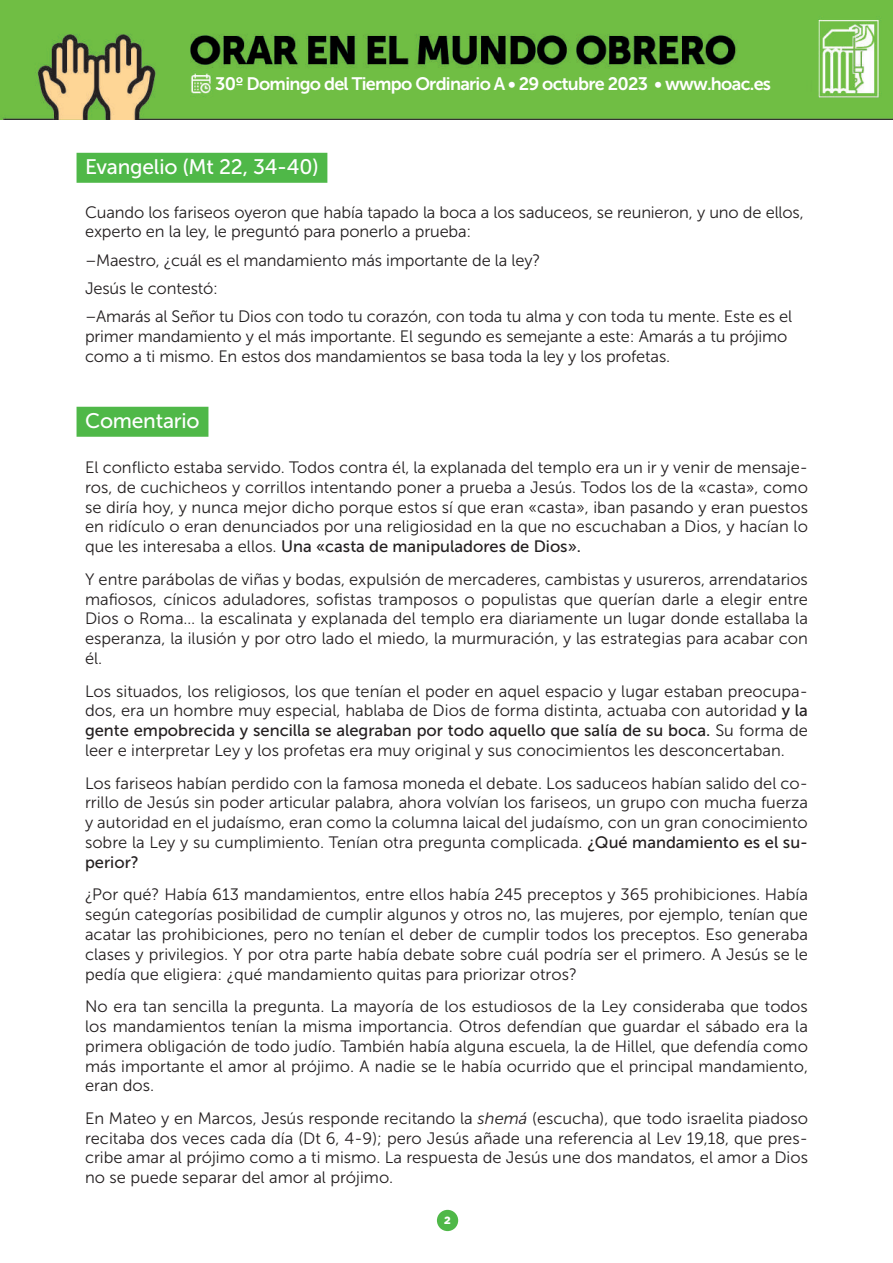
<style>
.page{position:relative;width:893px;height:1263px;background:#fff}
.page>*{position:absolute;margin:0;border:0;box-sizing:border-box;transform-origin:0 0}
.t1{font:21px "Museo Sans 500";letter-spacing:-.01em;color:#fff}
.t2{font:18px "Museo Sans 700";letter-spacing:-.04em;color:#fff}
.t3{font:16.5px/19.8px "Museo Sans 300";color:#231f20;text-align:justify}
.t4{font:16.5px "Museo Sans 500";color:#231f20}
.t5{font:900 10.5px "Gotham HTF";color:#fff}
.s1{font-family:"Museo Sans 300"}
.s2{font-family:"Museo Sans 500"}
.s3{font-style:italic}
</style>
<div class="page">
<img style="left:0;top:0;width:893px;height:119px">
<div style="left:437px;top:1210px;width:21px;height:21px;background:#4fb848;border-radius:50%"></div>
<div style="left:77px;top:407px;width:131px;height:30px;background:#4fb848"></div>
<div style="left:77px;top:153px;width:250px;height:30px;background:#4fb848"></div>
<p class="t2" style="left:215px;top:74px;width:557px">30º Domingo del Tiempo Ordinario A • 29 octubre 2023 • www.hoac.es</p>
<p class="t1" style="left:85px;top:156px;width:235px">Evangelio (Mt 22, 34-40)</p>
<p class="t3" style="left:85px;top:202px;width:720px">Cuando los fariseos oyeron que había tapado la boca a los saduceos, se reunieron, y uno de ellos, experto en la ley, le preguntó para ponerlo a prueba:</p>
<p class="t3" style="left:85px;top:246px;width:709px;line-height:28.3px;text-align:left">–Maestro, ¿cuál es el mandamiento más importante de la ley?<br>Jesús le contestó:<br>–Amarás al Señor tu Dios con todo tu corazón, con toda tu alma y con toda tu mente. Este es el</p>
<p class="t3" style="left:85px;top:327px;width:704px">primer mandamiento y el más importante. El segundo es semejante a este: Amarás a tu prójimo como a ti mismo. En estos dos mandamientos se basa toda la ley y los profetas.</p>
<p class="t1" style="left:85px;top:409px;width:116px">Comentario</p>
<p class="t3" style="left:85px;top:458px;width:724px">El conflicto estaba servido. Todos contra él, la explanada del templo era un ir y venir de mensaje&shy;ros, de cuchicheos y corrillos intentando poner a prueba a Jesús. Todos los de la «casta», como se diría hoy, y nunca mejor dicho porque estos sí que eran «casta», iban pasando y eran puestos en ridículo o eran denunciados por una religiosidad en la que no escuchaban a Dios, y hacían lo</p>
<p class="t4" style="left:85px;top:537px;width:497px"><span class="s1">que les interesaba a ellos.</span> Una «casta de manipuladores de Dios».</p>
<p class="t3" style="left:85px;top:569px;width:724px">Y entre parábolas de viñas y bodas, expulsión de mercaderes, cambistas y usureros, arrendatarios mafiosos, cínicos aduladores, sofistas tramposos o populistas que querían darle a elegir entre Dios o Roma… la escalinata y explanada del templo era diariamente un lugar donde estallaba la esperanza, la ilusión y por otro lado el miedo, la murmuración, y las estrategias para acabar con él.</p>
<p class="t3" style="left:85px;top:681px;width:724px">Los situados, los religiosos, los que tenían el poder en aquel espacio y lugar estaban preocupa&shy;dos, era un hombre muy especial, hablaba de Dios de forma distinta, actuaba con autoridad <span class="s2">y la</span></p>
<p class="t4" style="left:85px;top:721px;width:724px">gente empobrecida y sencilla se alegraban por todo aquello que salía de su boca. <span class="s1">Su forma de</span></p>
<p class="t3" style="left:85px;top:734px;width:724px;line-height:32.5px">leer e interpretar Ley y los profetas era muy original y sus conocimientos les desconcertaban.<br>Los fariseos habían perdido con la famosa moneda el debate. Los saduceos habían salido del co-</p>
<p class="t3" style="left:85px;top:793px;width:724px">rrillo de Jesús sin poder articular palabra, ahora volvían los fariseos, un grupo con mucha fuerza y autoridad en el judaísmo, eran como la columna laical del judaísmo, con un gran conocimiento sobre la Ley y su cumplimiento. Tenían otra pregunta complicada. <span class="s2">¿Qué mandamiento es el su-</span></p>
<p class="t4" style="left:85px;top:853px;width:55px">perior?</p>
<p class="t3" style="left:85px;top:885px;width:724px">¿Por qué? Había 613 mandamientos, entre ellos había 245 preceptos y 365 prohibiciones. Había según categorías posibilidad de cumplir algunos y otros no, las mujeres, por ejemplo, tenían que acatar las prohibiciones, pero no tenían el deber de cumplir todos los preceptos. Eso generaba clases y privilegios. Y por otra parte había debate sobre cuál podría ser el primero. A Jesús se le pedía que eligiera: ¿qué mandamiento quitas para priorizar otros?</p>
<p class="t3" style="left:85px;top:997px;width:724px">No era tan sencilla la pregunta. La mayoría de los estudiosos de la Ley consideraba que todos los mandamientos tenían la misma importancia. Otros defendían que guardar el sábado era la primera obligación de todo judío. También había alguna escuela, la de Hillel, que defendía como más importante el amor al prójimo. A nadie se le había ocurrido que el principal mandamiento, eran dos.</p>
<p class="t3" style="left:85px;top:1108px;width:724px">En Mateo y en Marcos, Jesús responde recitando la <span class="s3">shemá</span> (escucha), que todo israelita piadoso recitaba dos veces cada día (Dt 6, 4-9); pero Jesús añade una referencia al Lev 19,18, que pres&shy;cribe amar al prójimo como a ti mismo. La respuesta de Jesús une dos mandatos, el amor a Dios no se puede separar del amor al prójimo.</p>
<p class="t5" style="left:444px;top:1214px;width:8px">2</p>
</div>
